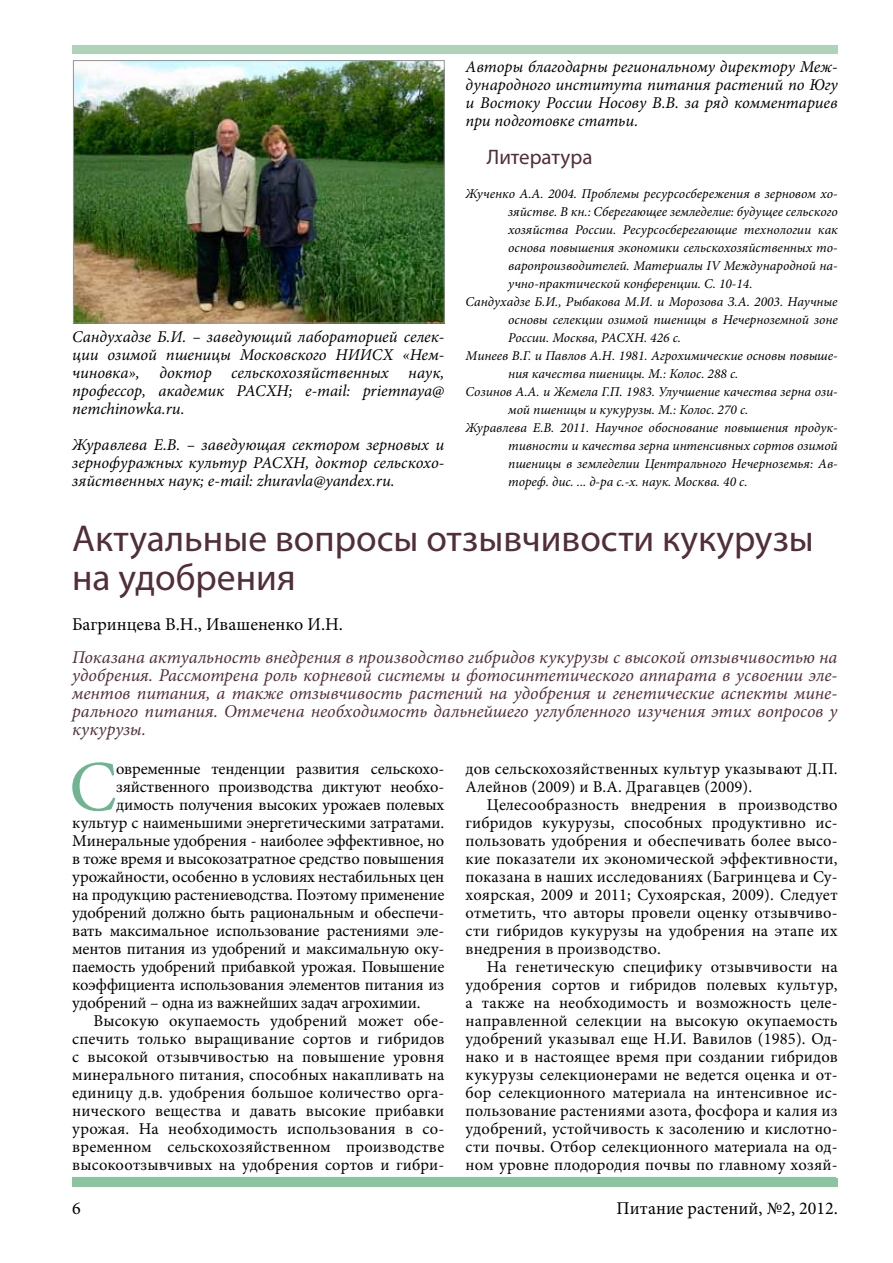
<style>
.page{position:relative;width:893px;height:1263px;background:#fff}
.page>*{position:absolute;margin:0;border:0;box-sizing:border-box;transform-origin:0 0}
.t1{font:71.85px "Minion Pro";color:#71b491}
.t2{font:37.5px/39px "Myriad Pro";color:#512e39}
.t3{font:21px "Myriad Pro";color:#512e39}
.t4{font:italic 18px/18px "Minion Pro";color:#512e39;text-align:justify}
.t5{font:18px "Minion Pro";color:#000}
.t6{font:16.5px/18px "Minion Pro";color:#000;text-align:justify}
.t7{font:italic 16.5px/18px "Minion Pro";letter-spacing:-.005em;color:#000;text-align:justify}
.t8{font:italic 13.5px "Minion Pro";color:#000}
</style>
<div class="page">
<div style="left:73px;top:45px;width:764px;height:9px;background:#b0d2b8"></div>
<div style="left:72px;top:1178px;width:766px;height:8px;background:#8bc5a0"></div>
<img style="left:75px;top:62px;width:367px;height:259px">
<div style="left:73px;top:60px;width:371px;height:263px;border:1px solid #939598"></div>
<p class="t7" style="left:466px;top:58px;width:374px">Авторы благодарны региональному директору Меж&shy;дународного института питания растений по Югу и Востоку России Носову В.В. за ряд комментариев при подготовке статьи.</p>
<p class="t3" style="left:487px;top:144px;width:107px">Литература</p>
<p class="t8" style="left:466px;top:184px;width:374px">Жученко А.А. 2004. Проблемы ресурсосбережения в зерновом хо-</p>
<p class="t8" style="left:508px;top:202px;width:331px">зяйстве. В кн.: Сберегающее земледелие: будущее сельского</p>
<p class="t8" style="left:508px;top:220px;width:331px">хозяйства России. Ресурсосберегающие технологии как</p>
<p class="t8" style="left:508px;top:238px;width:331px">основа повышения экономики сельскохозяйственных то-</p>
<p class="t8" style="left:508px;top:256px;width:331px">варопроизводителей. Материалы IV Международной на-</p>
<p class="t8" style="left:508px;top:274px;width:246px">учно-практической конференции. C. 10-14.</p>
<p class="t8" style="left:466px;top:292px;width:374px">Сандухадзе Б.И., Рыбакова М.И. и Морозова З.А. 2003. Научные</p>
<p class="t8" style="left:508px;top:310px;width:331px">основы селекции озимой пшеницы в Нечерноземной зоне</p>
<p class="t8" style="left:508px;top:328px;width:174px">России. Москва, РАСХН. 426 с.</p>
<p class="t8" style="left:466px;top:346px;width:374px">Минеев В.Г. и Павлов А.Н. 1981. Агрохимические основы повыше-</p>
<p class="t8" style="left:508px;top:364px;width:232px">ния качества пшеницы. М.: Колос. 288 с.</p>
<p class="t8" style="left:466px;top:382px;width:374px">Созинов А.А. и Жемела Г.П. 1983. Улучшение качества зерна ози-</p>
<p class="t8" style="left:508px;top:400px;width:242px">мой пшеницы и кукурузы. М.: Колос. 270 с.</p>
<p class="t8" style="left:466px;top:418px;width:374px">Журавлева Е.В. 2011. Научное обоснование повышения продук-</p>
<p class="t8" style="left:508px;top:436px;width:331px">тивности и качества зерна интенсивных сортов озимой</p>
<p class="t8" style="left:508px;top:454px;width:331px">пшеницы в земледелии Центрального Нечерноземья: Ав-</p>
<p class="t8" style="left:508px;top:472px;width:241px">тореф. дис. ... д-ра с.-х. наук. Москва. 40 с.</p>
<h2 class="t2" style="left:72px;top:518px;width:743px">Актуальные вопросы отзывчивости кукурузы на удобрения</h2>
<p class="t5" style="left:72px;top:612px;width:272px">Багринцева В.Н., Ивашененко И.Н.</p>
<p class="t4" style="left:72px;top:648px;width:767px">Показана актуальность внедрения в производство гибридов кукурузы с высокой отзывчивостью на удобрения. Рассмотрена роль корневой системы и фотосинтетического аппарата в усвоении эле&shy;ментов питания, а также отзывчивость растений на удобрения и генетические аспекты мине&shy;рального питания. Отмечена необходимость дальнейшего углубленного изучения этих вопросов у кукурузы.</p>
<h1 class="t1" style="left:69px;top:739px;width:49px">С</h1>
<p class="t6" style="left:116px;top:760px;width:330px">овременные тенденции развития сельскохо-</p>
<p class="t7" style="left:72px;top:328px;width:374px">Сандухадзе Б.И. – заведующий лабораторией селек&shy;ции озимой пшеницы Московского НИИСХ «Нем&shy;чиновка», доктор сельскохозяйственных наук, профессор, академик РАСХН; e-mail: priemnaya@ nemchinowka.ru.</p>
<p class="t7" style="left:72px;top:436px;width:374px">Журавлева Е.В. – заведующая сектором зерновых и зернофуражных культур РАСХН, доктор сельскохо&shy;зяйственных наук; e-mail: zhuravla@yandex.ru.</p>
<p class="t6" style="left:466px;top:760px;width:374px">дов сельскохозяйственных культур указывают Д.П.<br>Алейнов (2009) и В.А. Драгавцев (2009).</p>
<p class="t6" style="left:466px;top:796px;width:374px;text-indent:21px">Целесообразность внедрения в производство гибридов кукурузы, способных продуктивно ис&shy;пользовать удобрения и обеспечивать более высо&shy;кие показатели их экономической эффективности, показана в наших исследованиях (Багринцева и Су&shy;хоярская, 2009 и 2011; Сухоярская, 2009). Следует отметить, что авторы провели оценку отзывчиво&shy;сти гибридов кукурузы на удобрения на этапе их внедрения в производство.</p>
<p class="t6" style="left:466px;top:958px;width:374px;text-indent:21px">На генетическую специфику отзывчивости на удобрения сортов и гибридов полевых культур, а также на необходимость и возможность целе&shy;направленной селекции на высокую окупаемость удобрений указывал еще Н.И. Вавилов (1985). Од&shy;нако и в настоящее время при создании гибридов кукурузы селекционерами не ведется оценка и от&shy;бор селекционного материала на интенсивное ис&shy;пользование растениями азота, фосфора и калия из удобрений, устойчивость к засолению и кислотно&shy;сти почвы. Отбор селекционного материала на од&shy;ном уровне плодородия почвы по главному хозяй-</p>
<p class="t6" style="left:116px;top:778px;width:330px">зяйственного производства диктуют необхо-</p>
<p class="t6" style="left:116px;top:796px;width:330px">димость получения высоких урожаев полевых</p>
<p class="t6" style="left:72px;top:814px;width:374px">культур с наименьшими энергетическими затратами.</p>
<p class="t6" style="left:72px;top:832px;width:374px">Минеральные удобрения - наиболее эффективное, но</p>
<p class="t6" style="left:72px;top:850px;width:374px">в тоже время и высокозатратное средство повышения</p>
<p class="t6" style="left:72px;top:868px;width:374px">урожайности, особенно в условиях нестабильных цен</p>
<p class="t6" style="left:72px;top:886px;width:374px">на продукцию растениеводства. Поэтому применение</p>
<p class="t6" style="left:72px;top:904px;width:374px">удобрений должно быть рациональным и обеспечи-</p>
<p class="t6" style="left:72px;top:922px;width:374px">вать максимальное использование растениями эле-</p>
<p class="t6" style="left:72px;top:940px;width:374px">ментов питания из удобрений и максимальную оку-</p>
<p class="t6" style="left:72px;top:958px;width:374px">паемость удобрений прибавкой урожая. Повышение</p>
<p class="t6" style="left:72px;top:976px;width:374px">коэффициента использования элементов питания из</p>
<p class="t6" style="left:72px;top:994px;width:350px">удобрений – одна из важнейших задач агрохимии.</p>
<p class="t6" style="left:94px;top:1012px;width:352px">Высокую окупаемость удобрений может обе-</p>
<p class="t6" style="left:72px;top:1030px;width:374px">спечить только выращивание сортов и гибридов</p>
<p class="t6" style="left:72px;top:1048px;width:374px">с высокой отзывчивостью на повышение уровня</p>
<p class="t6" style="left:72px;top:1066px;width:374px">минерального питания, способных накапливать на</p>
<p class="t6" style="left:72px;top:1084px;width:374px">единицу д.в. удобрения большое количество орга-</p>
<p class="t6" style="left:72px;top:1102px;width:374px">нического вещества и давать высокие прибавки</p>
<p class="t6" style="left:72px;top:1120px;width:374px">урожая. На необходимость использования в со-</p>
<p class="t6" style="left:72px;top:1138px;width:374px">временном сельскохозяйственном производстве</p>
<p class="t6" style="left:72px;top:1156px;width:374px">высокоотзывчивых на удобрения сортов и гибри-</p>
<p class="t5" style="left:72px;top:1196px;width:10px">6</p>
<p class="t5" style="left:616px;top:1196px;width:223px">Питание растений, №2, 2012.</p>
</div>
